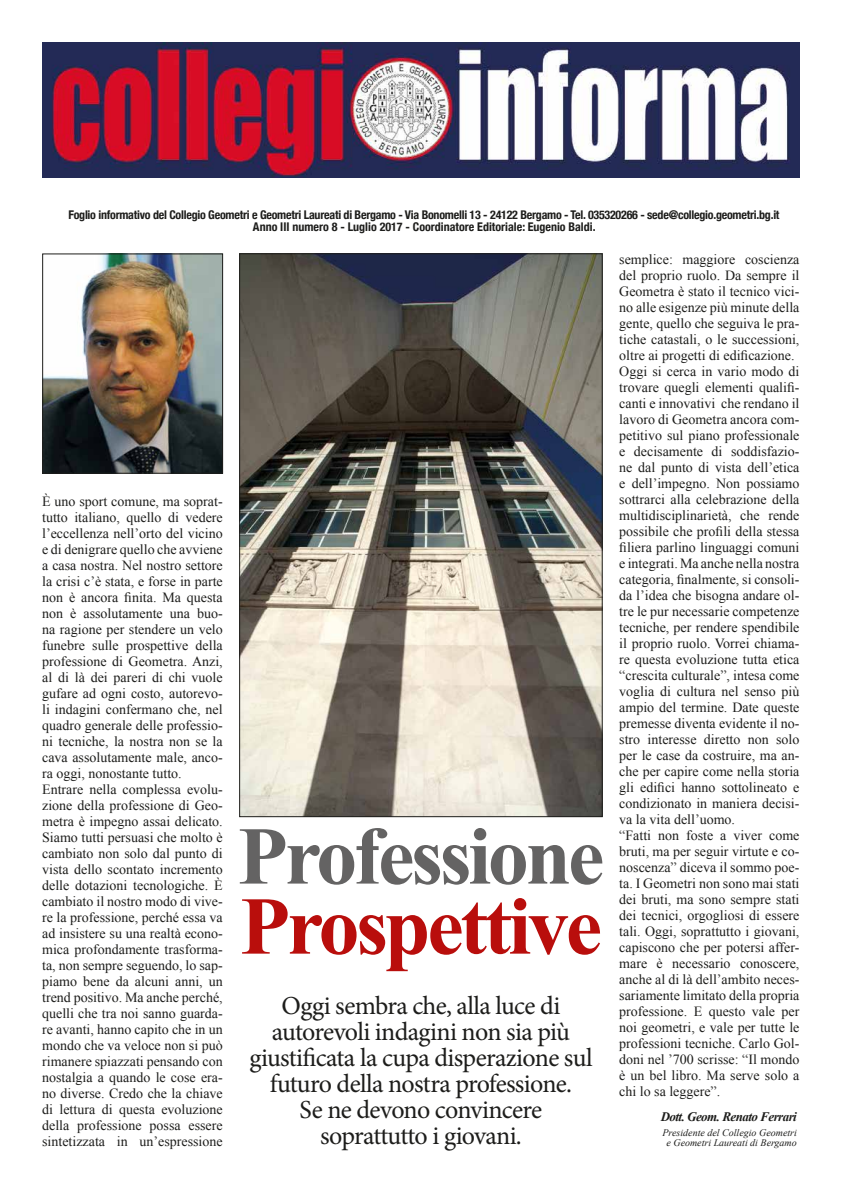
<style>
.page{position:relative;width:842px;height:1191px;background:#fff}
.page>*{position:absolute;margin:0;border:0;box-sizing:border-box;transform-origin:0 0}
.t1{font:700 82px "Times New Roman";letter-spacing:-.04em;color:#646363}
.t2{font:700 82px "Times New Roman";letter-spacing:-.04em;color:#b90e0c}
.t3{font:26px/26px "Minion Pro";letter-spacing:-.025em;color:#1d1d1b;text-align:center}
.t4{font:14px/16px "Times New Roman";color:#1d1d1b}
.t5{font:italic 700 13px "Times New Roman";letter-spacing:-.04em;color:#1d1d1b}
.t6{font:700 condensed 12px/12px "Helvetica Neue";letter-spacing:-.02em;color:#1d1d1b;text-align:center}
.t7{font:italic 10px/10px "Times New Roman";color:#1d1d1b;text-align:center}
</style>
<div class="page">
<img style="left:45px;top:256px;width:176px;height:215px">
<div style="left:43px;top:254px;width:180px;height:219px;border:1px solid #1d1d1b"></div>
<img style="left:42px;top:42px;width:757px;height:135px">
<img style="left:241px;top:256px;width:359px;height:559px">
<p class="t6" style="left:69px;top:207px;width:712px">Foglio informativo del Collegio Geometri e Geometri Laureati di Bergamo - Via Bonomelli 13 - 24122 Bergamo - Tel. 035320266 - sede@collegio.geometri.bg.it<br>Anno III numero 8 - Luglio 2017 - Coordinatore Editoriale: Eugenio Baldi.</p>
<p class="t4" style="left:42px;top:493px;width:182px">È uno sport comune, ma soprat&shy;tutto italiano, quello di vedere l’eccellenza nell’orto del vicino e di denigrare quello che avviene a casa nostra. Nel nostro settore la crisi c’è stata, e forse in parte non è ancora finita. Ma questa non è assolutamente una buo&shy;na ragione per stendere un velo funebre sulle prospettive della professione di Geometra. Anzi, al di là dei pareri di chi vuole gufare ad ogni costo, autorevo&shy;li indagini confermano che, nel quadro generale delle professio&shy;ni tecniche, la nostra non se la cava assolutamente male, anco&shy;ra oggi, nonostante tutto.<br>Entrare nella complessa evolu&shy;zione della professione di Geo&shy;metra è impegno assai delicato.<br>Siamo tutti persuasi che molto è cambiato non solo dal punto di vista dello scontato incremento delle dotazioni tecnologiche. È cambiato il nostro modo di vive&shy;re la professione, perché essa va ad insistere su una realtà econo&shy;mica profondamente trasforma&shy;ta, non sempre seguendo, lo sap&shy;piamo bene da alcuni anni, un trend positivo. Ma anche perché, quelli che tra noi sanno guarda&shy;re avanti, hanno capito che in un mondo che va veloce non si può rimanere spiazzati pensando con nostalgia a quando le cose era&shy;no diverse. Credo che la chiave di lettura di questa evoluzione della professione possa essere sintetizzata in un’espressione</p>
<h1 class="t1" style="left:238px;top:799px;width:368px">Professione</h1>
<h1 class="t2" style="left:240px;top:869px;width:363px">Prospettive</h1>
<h2 class="t3" style="left:249px;top:992px;width:345px">Oggi sembra che, alla luce di autorevoli indagini non sia più giustificata la cupa disperazione sul futuro della nostra professione.<br>Se ne devono convincere soprattutto i giovani.</h2>
<p class="t4" style="left:619px;top:251px;width:182px">semplice: maggiore coscienza del proprio ruolo. Da sempre il<br>Geometra è stato il tecnico vici&shy;no alle esigenze più minute della gente, quello che seguiva le pra&shy;tiche catastali, o le successioni, oltre ai progetti di edificazione.<br>Oggi si cerca in vario modo di trovare quegli elementi qualifi&shy;canti e innovativi che rendano il lavoro di Geometra ancora com&shy;petitivo sul piano professionale e decisamente di soddisfazio&shy;ne dal punto di vista dell’etica e dell’impegno. Non possiamo sottrarci alla celebrazione della multidisciplinarietà, che rende possibile che profili della stessa filiera parlino linguaggi comuni e integrati. Ma anche nella nostra categoria, finalmente, si consoli&shy;da l’idea che bisogna andare ol&shy;tre le pur necessarie competenze tecniche, per rendere spendibile il proprio ruolo. Vorrei chiama&shy;re questa evoluzione tutta etica “crescita culturale”, intesa come voglia di cultura nel senso più ampio del termine. Date queste premesse diventa evidente il no&shy;stro interesse diretto non solo per le case da costruire, ma an&shy;che per capire come nella storia gli edifici hanno sottolineato e condizionato in maniera decisi&shy;va la vita dell’uomo.<br>“Fatti non foste a viver come bruti, ma per seguir virtute e co&shy;noscenza” diceva il sommo poe&shy;ta. I Geometri non sono mai stati dei bruti, ma sono sempre stati dei tecnici, orgogliosi di essere tali. Oggi, soprattutto i giovani, capiscono che per potersi affer&shy;mare è necessario conoscere, anche al di là dell’ambito neces&shy;sariamente limitato della propria professione. E questo vale per noi geometri, e vale per tutte le professioni tecniche. Carlo Gol&shy;doni nel ’700 scrisse: “Il mondo è un bel libro. Ma serve solo a chi lo sa leggere”.</p>
<p class="t5" style="left:661px;top:1107px;width:138px">Dott. Geom. Renato Ferrari</p>
<p class="t7" style="left:662px;top:1127px;width:136px">Presidente del Collegio Geometri e Geometri Laureati di Bergamo</p>
</div>
